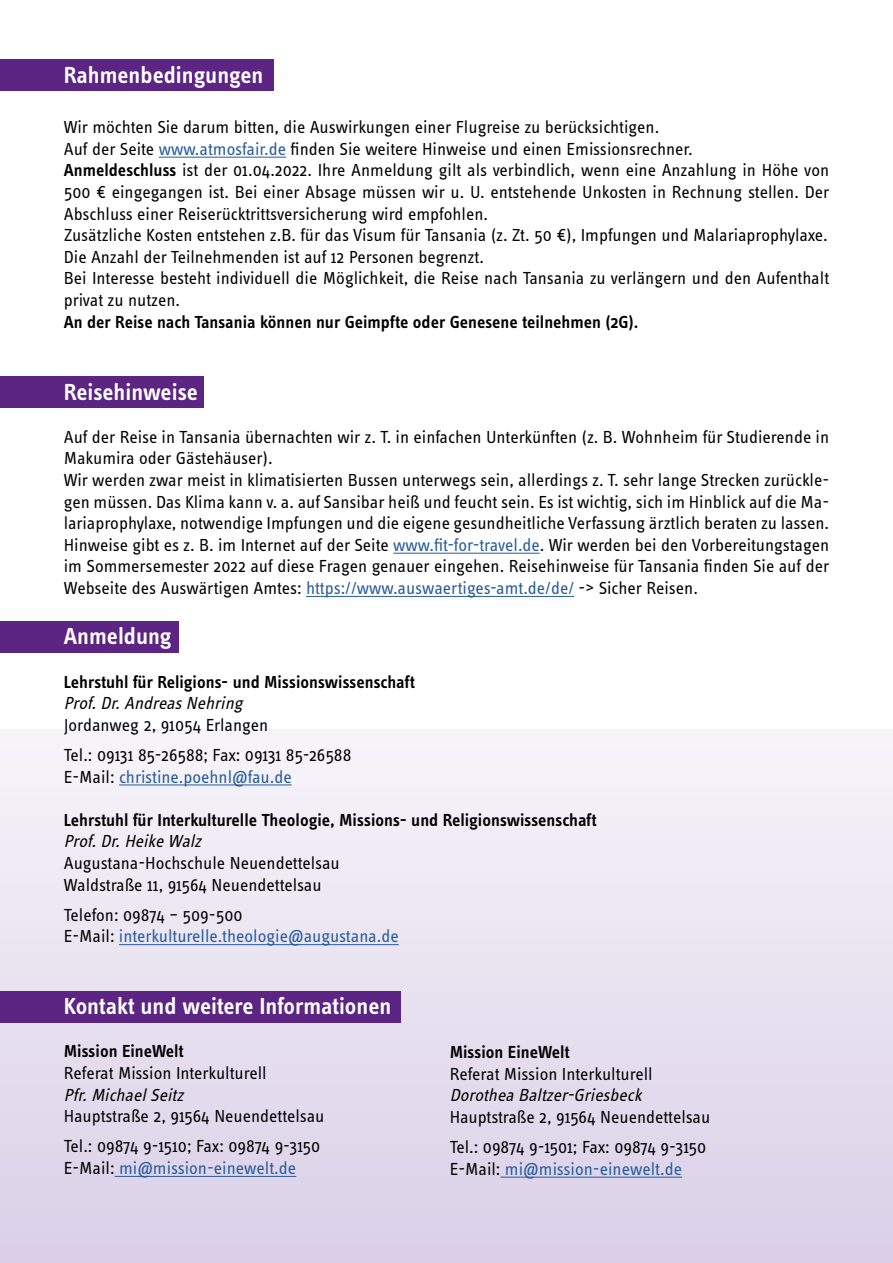
<style>
.page{position:relative;width:893px;height:1263px;background:#fff}
.page>*{position:absolute;margin:0;border:0;box-sizing:border-box;transform-origin:0 0}
.t1{font:600 24px "Info OT Text";color:#fff}
.t2{font:18px/21.6px "Info OT Text";color:#000}
.t3{font:600 18px "Info OT Text";color:#000}
.t4{font:18px/21.6px "Info OT Text";color:#275b9b}
.t5{font:italic 18px "Info OT Text";color:#000}
.s1{color:#275b9b}
.s2{font-weight:600}
.s3{color:#000}
</style>
<div class="page">
<div style="left:0;top:729px;width:893px;height:534px;background:linear-gradient(to bottom,#f7f4fa,#dacfe7)"></div>
<div style="left:0;top:991px;width:401px;height:32px;background:#5c2483"></div>
<div style="left:0;top:60px;width:273px;height:31px;background:#5c2483"></div>
<div style="left:0;top:376px;width:203px;height:32px;background:#5c2483"></div>
<div style="left:0;top:621px;width:179px;height:31px;background:#5c2483"></div>
<hr style="left:159px;top:157px;width:127px;height:1px;background:#275b9b">
<hr style="left:393px;top:553px;width:147px;height:1px;background:#275b9b">
<hr style="left:306px;top:596px;width:268px;height:1px;background:#275b9b">
<hr style="left:119px;top:785px;width:173px;height:1px;background:#275b9b">
<hr style="left:119px;top:944px;width:280px;height:1px;background:#275b9b">
<hr style="left:115px;top:1176px;width:181px;height:1px;background:#275b9b">
<hr style="left:500px;top:1177px;width:182px;height:1px;background:#275b9b">
<h1 class="t1" style="left:64px;top:60px;width:201px">Rahmenbedingungen</h1>
<p class="t2" style="left:64px;top:116px;width:767px">Wir möchten Sie darum bitten, die Auswirkungen einer Flugreise zu berücksichtigen.<br>Auf der Seite <span class="s1">www.atmosfair.de</span> finden Sie weitere Hinweise und einen Emissionsrechner.<br><span class="s2">Anmeldeschluss</span> ist der 01.04.2022. Ihre Anmeldung gilt als verbindlich, wenn eine Anzahlung in Höhe von 500 € eingegangen ist. Bei einer Absage müssen wir u. U. entstehende Unkosten in Rechnung stellen. Der Abschluss einer Reiserücktrittsversicherung wird empfohlen.<br>Zusätzliche Kosten entstehen z.B. für das Visum für Tansania (z. Zt. 50 €), Impfungen und Malariaprophylaxe.<br>Die Anzahl der Teilnehmenden ist auf 12 Personen begrenzt.<br>Bei Interesse besteht individuell die Möglichkeit, die Reise nach Tansania zu verlängern und den Aufenthalt privat zu nutzen.</p>
<p class="t3" style="left:64px;top:310px;width:576px">An der Reise nach Tansania können nur Geimpfte oder Genesene teilnehmen (2G).</p>
<h1 class="t1" style="left:64px;top:377px;width:136px">Reisehinweise</h1>
<p class="t2" style="left:64px;top:426px;width:767px">Auf der Reise in Tansania übernachten wir z. T. in einfachen Unterkünften (z. B. Wohnheim für Studierende in Makumira oder Gästehäuser).<br>Wir werden zwar meist in klimatisierten Bussen unterwegs sein, allerdings z. T. sehr lange Strecken zurückle&shy;gen müssen. Das Klima kann v. a. auf Sansibar heiß und feucht sein. Es ist wichtig, sich im Hinblick auf die Ma&shy;lariaprophylaxe, notwendige Impfungen und die eigene gesundheitliche Verfassung ärztlich beraten zu lassen.<br>Hinweise gibt es z. B. im Internet auf der Seite <span class="s1">www.fit-for-travel.de</span>. Wir werden bei den Vorbereitungstagen im Sommersemester 2022 auf diese Fragen genauer eingehen. Reisehinweise für Tansania finden Sie auf der Webseite des Auswärtigen Amtes: <span class="s1">https://www.auswaertiges-amt.de/de/</span> -&gt; Sicher Reisen.</p>
<h1 class="t1" style="left:64px;top:622px;width:109px">Anmeldung</h1>
<p class="t3" style="left:64px;top:670px;width:353px">Lehrstuhl für Religions- und Missionswissenschaft</p>
<p class="t5" style="left:64px;top:692px;width:185px">Prof.Dr.AndreasNehring</p>
<p class="t2" style="left:64px;top:709px;width:289px;line-height:30.2px">Jordanweg 2, 91054 Erlangen<br>Tel.: 09131 85-26588; Fax: 09131 85-26588</p>
<p class="t4" style="left:64px;top:765px;width:229px"><span class="s3">E-Mail:</span> christine.poehnl@fau.de</p>
<p class="t3" style="left:64px;top:809px;width:534px">Lehrstuhl für Interkulturelle Theologie, Missions- und Religionswissenschaft</p>
<p class="t5" style="left:64px;top:830px;width:143px">Prof.Dr.HeikeWalz</p>
<p class="t2" style="left:64px;top:852px;width:277px">Augustana-Hochschule Neuendettelsau<br>Waldstraße 11, 91564 Neuendettelsau</p>
<p class="t4" style="left:64px;top:903px;width:336px"><span class="s3">Telefon: 09874 – 509-500<br>E-Mail:</span> interkulturelle.theologie@augustana.de</p>
<h1 class="t1" style="left:64px;top:991px;width:329px">Kontakt und weitere Informationen</h1>
<p class="t3" style="left:64px;top:1040px;width:121px">Mission EineWelt</p>
<p class="t2" style="left:64px;top:1062px;width:204px">Referat Mission Interkulturell</p>
<p class="t5" style="left:64px;top:1083px;width:126px">Pfr.MichaelSeitz</p>
<p class="t2" style="left:64px;top:1101px;width:262px;line-height:30.2px">Hauptstraße 2, 91564 Neuendettelsau<br>Tel.: 09874 9-1510; Fax: 09874 9-3150</p>
<p class="t4" style="left:64px;top:1157px;width:234px"><span class="s3">E-Mail:</span> mi@mission-einewelt.de</p>
<p class="t3" style="left:450px;top:1041px;width:121px">Mission EineWelt</p>
<p class="t2" style="left:450px;top:1063px;width:204px">Referat Mission Interkulturell</p>
<p class="t5" style="left:450px;top:1084px;width:198px">Dorothea Baltzer-Griesbeck</p>
<p class="t2" style="left:450px;top:1101px;width:262px;line-height:30.2px">Hauptstraße 2, 91564 Neuendettelsau<br>Tel.: 09874 9-1501; Fax: 09874 9-3150</p>
<p class="t4" style="left:450px;top:1157px;width:234px"><span class="s3">E-Mail:</span> mi@mission-einewelt.de</p>
</div>
